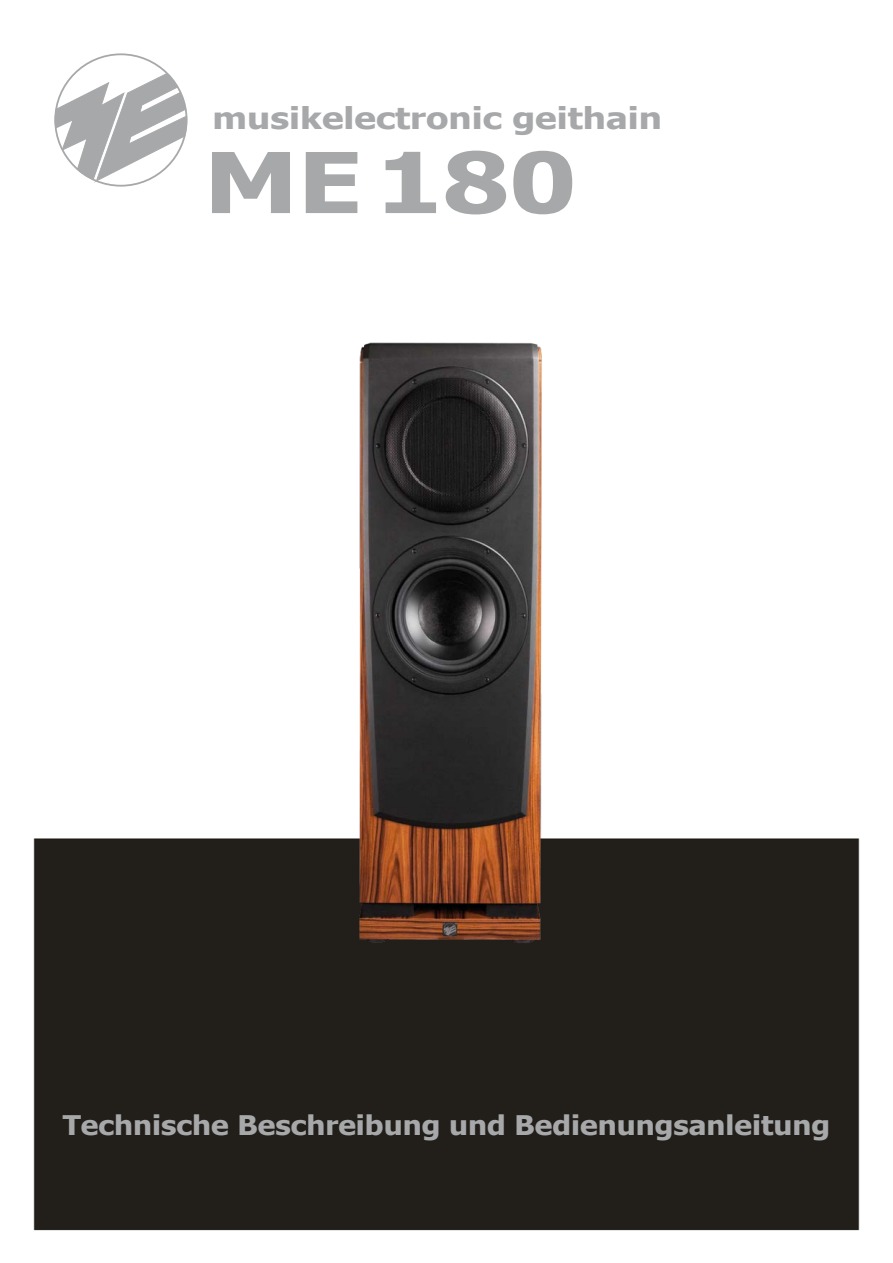
<style>
.page{position:relative;width:893px;height:1263px;background:#fff}
.page>*{position:absolute;margin:0;border:0;box-sizing:border-box;transform-origin:0 0}
.t1{font:700 84px "Tahoma";color:#a7a8aa;scale:1.25 1}
.t2{font:700 30px "Tahoma";color:#a7a8aa;scale:1.21 1}
.t3{font:700 27px "Tahoma";color:#a7a8aa;scale:1.1 1}
</style>
<div class="page">
<img style="left:33px;top:54px;width:827px;height:1177px">
<svg style="left:55px;top:73px;width:132px;height:109px"></svg>
<img style="left:328px;top:324px;width:247px;height:646px">
<p class="t2" style="left:213px;top:97px;width:373px">musikelectronic geithain</p>
<h1 class="t1" style="left:204px;top:124px;width:299px">ME180</h1>
<p class="t3" style="left:63px;top:1106px;width:699px">Technische Beschreibung und Bedienungsanleitung</p>
</div>
